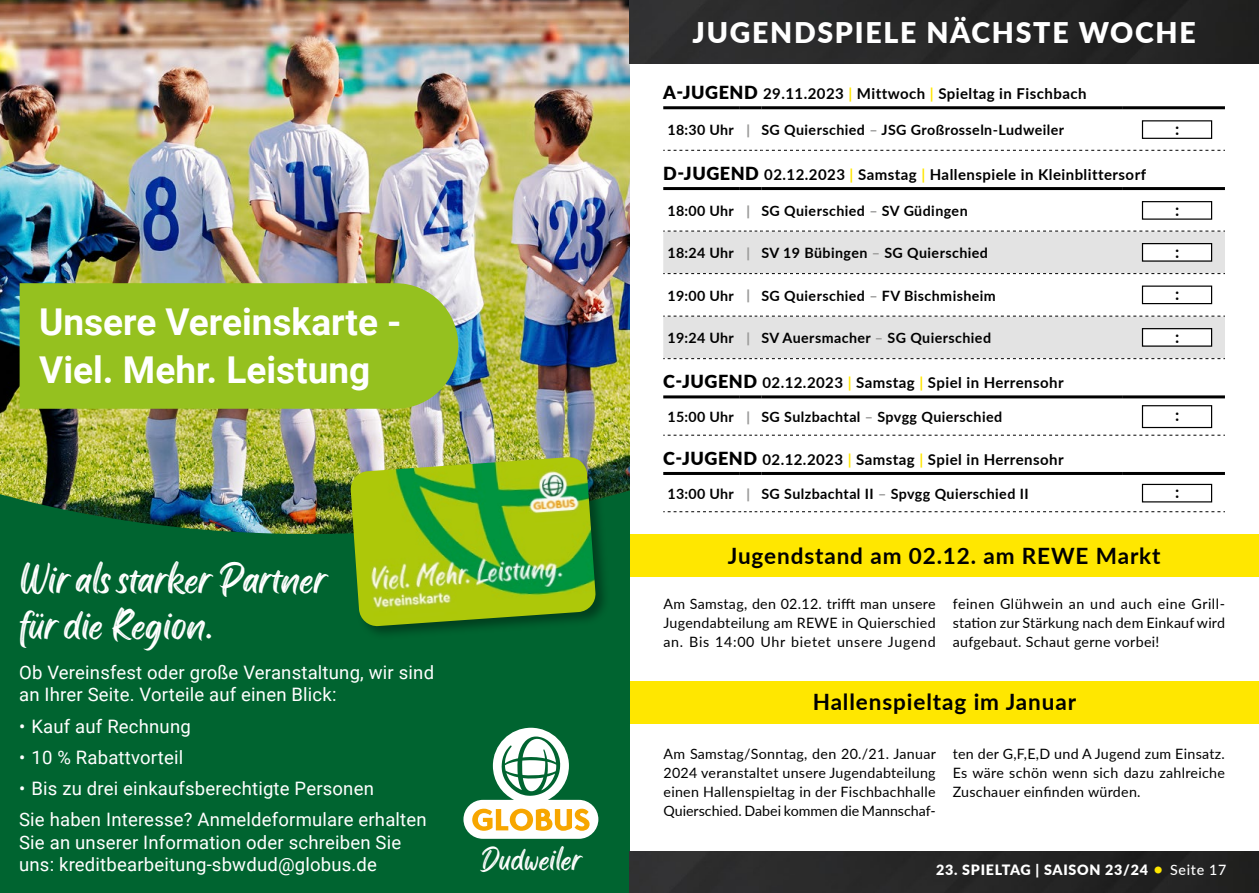
<style>
.page{position:relative;width:1259px;height:893px;background:#fff}
.page>*{position:absolute;margin:0;border:0;box-sizing:border-box;transform-origin:0 0}
.t1{font:38.55px/46.3px "GLOBUS Black Bones";color:#fff}
.t2{font:700 37.05px/48px "Roboto";color:#fff}
.t3{font:29.25px "GLOBUS Black Bones";color:#fff}
.t4{font:900 28.5px "Lato";letter-spacing:.06em;color:#fff}
.t5{font:700 22.5px "Lato";letter-spacing:.04em;color:#000}
.t6{font:18.45px/22.2px "Roboto";letter-spacing:.01em;color:#fff}
.t7{font:700 16.5px "Lato";color:#000}
.t8{font:700 15px "Lato";letter-spacing:.03em;color:#000}
.t9{font:14.25px/18.8px "Lato";letter-spacing:.02em;color:#000;text-align:justify}
.t10{font:700 14.25px "Lato";letter-spacing:.03em;color:#000}
.t11{font:900 14.25px "Lato";letter-spacing:.05em;color:#fff}
.s1{font-weight:900;font-size:18px}
.s2{color:#ffe700}
.s3{font-weight:900;font-size:13.5px;color:#9d9d9c}
.s4{color:#9d9d9c}
.s5{font-weight:500}
</style>
<div class="page">
<svg style="left:663px;top:232px;width:562px;height:126px;fill:#e3e3e3"></svg>
<hr style="left:663px;top:106px;width:77px;height:3px;background:#000">
<hr style="left:740px;top:106px;width:21px;height:3px;background:#000">
<hr style="left:761px;top:106px;width:362px;height:3px;background:#000">
<hr style="left:1123px;top:106px;width:102px;height:3px;background:#000">
<hr style="left:663px;top:187px;width:77px;height:3px;background:#000">
<hr style="left:740px;top:187px;width:21px;height:3px;background:#000">
<hr style="left:761px;top:187px;width:362px;height:3px;background:#000">
<hr style="left:1123px;top:187px;width:102px;height:3px;background:#000">
<hr style="left:663px;top:395px;width:77px;height:3px;background:#000">
<hr style="left:740px;top:395px;width:21px;height:3px;background:#000">
<hr style="left:761px;top:395px;width:362px;height:3px;background:#000">
<hr style="left:1123px;top:395px;width:102px;height:3px;background:#000">
<hr style="left:663px;top:472px;width:77px;height:3px;background:#000">
<hr style="left:740px;top:472px;width:21px;height:3px;background:#000">
<hr style="left:761px;top:472px;width:362px;height:3px;background:#000">
<hr style="left:1123px;top:472px;width:102px;height:3px;background:#000">
<svg style="left:663px;top:150px;width:562px;height:1px"></svg>
<svg style="left:663px;top:231px;width:562px;height:1px"></svg>
<svg style="left:663px;top:273px;width:562px;height:1px"></svg>
<svg style="left:663px;top:316px;width:562px;height:1px"></svg>
<svg style="left:663px;top:358px;width:562px;height:1px"></svg>
<svg style="left:663px;top:435px;width:562px;height:1px"></svg>
<svg style="left:663px;top:511px;width:562px;height:1px"></svg>
<div style="left:1142px;top:120px;width:70px;height:19px;border:1px solid #000"></div>
<div style="left:1142px;top:201px;width:70px;height:19px;border:1px solid #000"></div>
<svg style="left:1144px;top:245px;width:66px;height:15px"></svg>
<div style="left:1142px;top:243px;width:70px;height:19px;border:1px solid #000"></div>
<svg style="left:1144px;top:288px;width:66px;height:14px"></svg>
<div style="left:1142px;top:286px;width:70px;height:18px;border:1px solid #000"></div>
<svg style="left:1144px;top:330px;width:66px;height:15px"></svg>
<div style="left:1142px;top:328px;width:70px;height:19px;border:1px solid #000"></div>
<div style="left:1142px;top:405px;width:70px;height:23px;border:1px solid #000"></div>
<div style="left:1142px;top:484px;width:70px;height:18px;border:1px solid #000"></div>
<div style="left:629px;top:534px;width:630px;height:42px;background:#ffe700"></div>
<div style="left:629px;top:681px;width:630px;height:42px;background:#ffe700"></div>
<img style="left:0;top:0;width:629px;height:486px">
<div style="left:0;top:486px;width:629px;height:407px;background:#006430"></div>
<div style="left:348px;top:455px;width:262px;height:186px;background:#000;opacity:.37"></div>
<img style="left:350px;top:457px;width:246px;height:170px">
<div style="left:20px;top:283px;width:438px;height:126px;background:#95c11f"></div>
<svg style="left:463px;top:728px;width:135px;height:111px"></svg>
<img style="left:629px;top:851px;width:630px;height:42px">
<img style="left:629px;top:0;width:630px;height:63px">
<h2 class="t2" style="left:39px;top:296px;width:364px">Unsere Vereinskarte -<br>Viel. Mehr. Leistung</h2>
<h1 class="t1" style="left:19px;top:556px;width:308px">Wir als starker Partner für die Region.</h1>
<p class="t6" style="left:19px;top:661px;width:416px">Ob Vereinsfest oder große Veranstaltung, wir sind an Ihrer Seite. Vorteile auf einen Blick:</p>
<p class="t6" style="left:19px;top:714px;width:173px">• Kauf auf Rechnung</p>
<p class="t6" style="left:19px;top:745px;width:166px">• 10 % Rabattvorteil</p>
<p class="t6" style="left:19px;top:772px;width:409px;line-height:31.2px">• Bis zu drei einkaufsberechtigte Personen<br>Sie haben Interesse? Anmeldeformulare erhalten</p>
<p class="t6" style="left:19px;top:830px;width:383px">Sie an unserer Information oder schreiben Sie uns: kreditbearbeitung-sbwdud@globus.de</p>
<h3 class="t3" style="left:481px;top:839px;width:102px">Dudweiler</h3>
<h3 class="t4" style="left:692px;top:11px;width:504px">JUGENDSPIELE NÄCHSTE WOCHE</h3>
<p class="t8" style="left:663px;top:83px;width:425px"><span class="s1">A-JUGEND</span> 29.11.2023 <span class="s2">|</span> Mittwoch <span class="s2">|</span> Spieltag in Fischbach</p>
<p class="t10" style="left:667px;top:120px;width:398px">18:30 Uhr <span class="s3">|</span> SG Quierschied <span class="s4">–</span> JSG Großrosseln-Ludweiler</p>
<p class="t7" style="left:1175px;top:117px;width:6px">:</p>
<p class="t8" style="left:663px;top:164px;width:484px"><span class="s1">D-JUGEND</span> 02.12.2023 <span class="s2">|</span> Samstag <span class="s2">|</span> Hallenspiele in Kleinblittersorf</p>
<p class="t10" style="left:667px;top:200px;width:302px">18:00 Uhr <span class="s3">|</span> SG Quierschied <span class="s4">–</span> SV Güdingen</p>
<p class="t7" style="left:1175px;top:197px;width:6px">:</p>
<p class="t10" style="left:667px;top:242px;width:322px">18:24 Uhr <span class="s3">|</span> SV 19 Bübingen <span class="s4">–</span> SG Quierschied</p>
<p class="t7" style="left:1175px;top:239px;width:6px">:</p>
<p class="t10" style="left:667px;top:285px;width:330px">19:00 Uhr <span class="s3">|</span> SG Quierschied <span class="s4">–</span> FV Bischmisheim</p>
<p class="t7" style="left:1175px;top:282px;width:6px">:</p>
<p class="t10" style="left:667px;top:327px;width:325px">19:24 Uhr <span class="s3">|</span> SV Auersmacher <span class="s4">–</span> SG Quierschied</p>
<p class="t7" style="left:1175px;top:324px;width:6px">:</p>
<p class="t8" style="left:663px;top:372px;width:402px"><span class="s1">C-JUGEND</span> 02.12.2023 <span class="s2">|</span> Samstag <span class="s2">|</span> Spiel in Herrensohr</p>
<p class="t10" style="left:667px;top:407px;width:336px">15:00 Uhr <span class="s3">|</span> SG Sulzbachtal <span class="s4">–</span> Spvgg Quierschied</p>
<p class="t7" style="left:1175px;top:402px;width:6px">:</p>
<p class="t8" style="left:663px;top:448px;width:402px"><span class="s1">C-JUGEND</span> 02.12.2023 <span class="s2">|</span> Samstag <span class="s2">|</span> Spiel in Herrensohr</p>
<p class="t10" style="left:667px;top:483px;width:362px">13:00 Uhr <span class="s3">|</span> SG Sulzbachtal II <span class="s4">–</span> Spvgg Quierschied II</p>
<p class="t7" style="left:1175px;top:480px;width:6px">:</p>
<h3 class="t5" style="left:728px;top:539px;width:434px">Jugendstand am 02.12. am REWE Markt</h3>
<p class="t9" style="left:663px;top:594px;width:274px">Am Samstag, den 02.12. trifft man unsere Jugendabteilung am REWE in Quierschied an. Bis 14:00 Uhr bietet unsere Jugend</p>
<p class="t9" style="left:952px;top:594px;width:274px">feinen Glühwein an und auch eine Grill&shy;station zur Stärkung nach dem Einkauf wird aufgebaut. Schaut gerne vorbei!</p>
<h3 class="t5" style="left:812px;top:686px;width:265px">Hallenspieltag im Januar</h3>
<p class="t9" style="left:663px;top:744px;width:274px">Am Samstag/Sonntag, den 20./21. Januar 2024 veranstaltet unsere Jugendabteilung einen Hallenspieltag in der Fischbachhalle Quierschied. Dabei kommen die Mannschaf-</p>
<p class="t9" style="left:952px;top:744px;width:274px">ten der G,F,E,D und A Jugend zum Einsatz.<br>Es wäre schön wenn sich dazu zahlreiche Zuschauer einfinden würden.</p>
<p class="t11" style="left:936px;top:859px;width:292px">23. SPIELTAG | SAISON 23/24 <span class="s2">•</span> <span class="s5">Seite 17</span></p>
</div>
